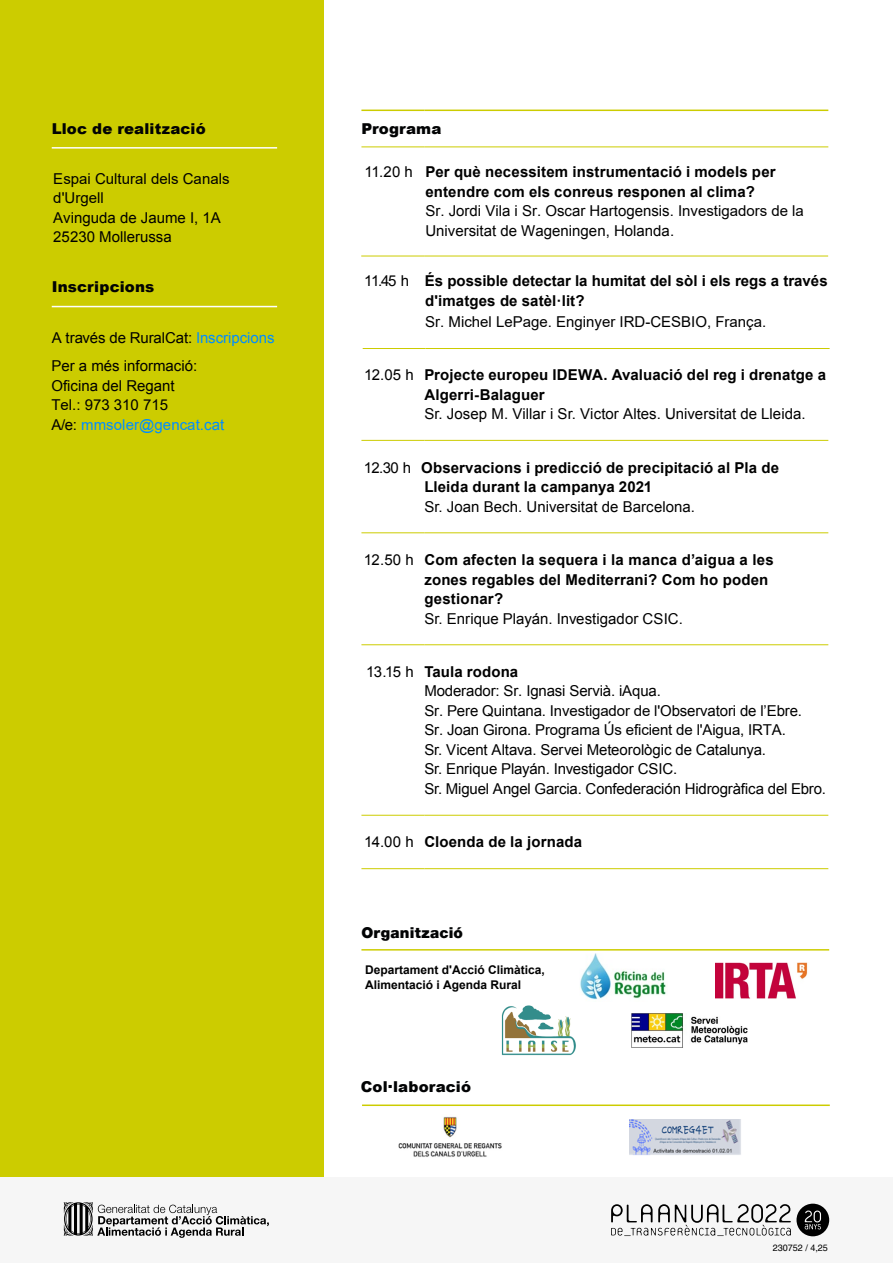
<style>
.page{position:relative;width:893px;height:1263px;background:#fff}
.page>*{position:absolute;margin:0;border:0;box-sizing:border-box;transform-origin:0 0}
._8_Auto_-_Centre{font:15px/19.5px "Arial";color:#000}
._8_Auto_-_Centre-2{font:700 15px/19.5px "Arial";letter-spacing:.01em;color:#000}
.t1{font:900 15px "Arial";letter-spacing:.01em;color:#020304}
._8_Auto_-_Left{font:15px "Arial";letter-spacing:-.04em;color:#000}
.t2{font:900 15px "Helvetica Neue LT Com";letter-spacing:.015em;color:#020304}
.t3{font:700 12px/14.4px "Arial";color:#000}
.t4{font:9px "Helvetica";color:#000}
.s1{color:#008dff}
.s2{font-weight:400}
</style>
<div class="page">
<div style="left:0;top:0;width:323px;height:1178px;background:#cc0"></div>
<div style="left:0;top:1178px;width:893px;height:85px;background:#f6f6f6"></div>
<svg style="left:64px;top:1202px;width:205px;height:36px"></svg>
<svg style="left:611px;top:1204px;width:180px;height:32px"></svg>
<div style="left:796px;top:1204px;width:33px;height:32px;background:#000;border-radius:50%"></div>
<svg style="left:805px;top:1210px;width:16px;height:19px"></svg>
<hr style="left:361px;top:949px;width:468px;height:1px;background:#cc0">
<hr style="left:361px;top:110px;width:63px;height:1px;background:#cc0">
<hr style="left:424px;top:110px;width:404px;height:1px;background:#cc0">
<hr style="left:361px;top:147px;width:63px;height:1px;background:#cc0">
<hr style="left:424px;top:147px;width:404px;height:1px;background:#cc0">
<hr style="left:361px;top:440px;width:63px;height:1px;background:#cc0">
<hr style="left:424px;top:440px;width:404px;height:1px;background:#cc0">
<hr style="left:361px;top:533px;width:63px;height:1px;background:#cc0">
<hr style="left:424px;top:533px;width:404px;height:1px;background:#cc0">
<hr style="left:361px;top:644px;width:63px;height:1px;background:#cc0">
<hr style="left:424px;top:644px;width:404px;height:1px;background:#cc0">
<hr style="left:361px;top:815px;width:63px;height:1px;background:#cc0">
<hr style="left:424px;top:815px;width:404px;height:1px;background:#cc0">
<hr style="left:361px;top:868px;width:63px;height:1px;background:#cc0">
<hr style="left:424px;top:868px;width:404px;height:1px;background:#cc0">
<hr style="left:52px;top:147px;width:225px;height:2px;background:#fff">
<hr style="left:52px;top:306px;width:225px;height:1px;background:#fff">
<img style="left:632px;top:1013px;width:116px;height:34px">
<img style="left:580px;top:953px;width:86px;height:47px">
<img style="left:501px;top:1005px;width:75px;height:51px">
<img style="left:716px;top:962px;width:92px;height:36px">
<hr style="left:363px;top:348px;width:63px;height:1px;background:#cc0">
<hr style="left:426px;top:348px;width:404px;height:1px;background:#cc0">
<hr style="left:361px;top:256px;width:63px;height:1px;background:#cc0">
<hr style="left:424px;top:256px;width:404px;height:1px;background:#cc0">
<hr style="left:362px;top:1104px;width:468px;height:2px;background:#cc0">
<img style="left:398px;top:1117px;width:104px;height:40px">
<img style="left:629px;top:1119px;width:112px;height:36px">
<p class="t1" style="left:52px;top:117px;width:155px">Lloc de realització</p>
<p class="_8_Auto_-_Centre" style="left:53px;top:169px;width:178px">Espai Cultural dels Canals d'Urgell<br>Avinguda de Jaume I, 1A<br>25230 Mollerussa</p>
<p class="t1" style="left:52px;top:276px;width:104px">Inscripcions</p>
<p class="_8_Auto_-_Centre" style="left:52px;top:328px;width:224px">A través de RuralCat: <span class="s1">Inscripcions</span></p>
<p class="_8_Auto_-_Centre" style="left:51px;top:356px;width:175px">Per a més informació:<br>Oficina del Regant<br>Tel.: 973 310 715<br>A/e: <span class="s1">mmsoler@gencat.cat</span></p>
<p class="t1" style="left:361px;top:118px;width:82px">Programa</p>
<p class="_8_Auto_-_Centre-2" style="left:425px;top:163px;width:352px;text-indent:-61px"><span class="s2">11.20 h</span> Per què necessitem instrumentació i models per entendre com els conreus responen al clima?</p>
<p class="_8_Auto_-_Centre" style="left:425px;top:201px;width:380px">Sr. Jordi Vila i Sr. Oscar Hartogensis. Investigadors de la<br>Universitat de Wageningen, Holanda.</p>
<p class="_8_Auto_-_Centre-2" style="left:425px;top:272px;width:404px;text-indent:-61px"><span class="s2">11.45 h</span> És possible detectar la humitat del sòl i els regs a través d'imatges de satèl·lit?</p>
<p class="_8_Auto_-_Centre" style="left:425px;top:312px;width:342px">Sr. Michel LePage. Enginyer IRD-CESBIO, França.</p>
<p class="_8_Auto_-_Left" style="left:364px;top:365px;width:51px">12.05 h</p>
<p class="_8_Auto_-_Centre-2" style="left:424px;top:366px;width:403px">Projecte europeu IDEWA. Avaluació del reg i drenatge a<br>Algerri-Balaguer</p>
<p class="_8_Auto_-_Centre" style="left:424px;top:404px;width:383px">Sr. Josep M. Villar i Sr. Victor Altes. Universitat de Lleida.</p>
<p class="_8_Auto_-_Centre-2" style="left:424px;top:458px;width:356px;text-indent:-60px"><span class="s2">12.30 h</span> Observacions i predicció de precipitació al Pla de<br>Lleida durant la campanya 2021</p>
<p class="_8_Auto_-_Centre" style="left:424px;top:497px;width:272px">Sr. Joan Bech. Universitat de Barcelona.</p>
<p class="_8_Auto_-_Left" style="left:364px;top:550px;width:51px">12.50 h</p>
<p class="_8_Auto_-_Centre-2" style="left:424px;top:550px;width:351px">Com afecten la sequera i la manca d’aigua a les</p>
<p class="_8_Auto_-_Centre-2" style="left:424px;top:570px;width:346px">zones regables del Mediterrani? Com ho poden gestionar?<br><span class="s2">Sr. Enrique Playán. Investigador CSIC.</span></p>
<p class="_8_Auto_-_Left" style="left:366px;top:662px;width:49px">13.15 h</p>
<p class="_8_Auto_-_Centre-2" style="left:424px;top:662px;width:95px">Taula rodona</p>
<p class="_8_Auto_-_Centre" style="left:424px;top:682px;width:403px">Moderador: Sr. Ignasi Servià. iAqua.<br>Sr. Pere Quintana. Investigador de l'Observatori de l’Ebre.<br>Sr. Joan Girona. Programa Ús eficient de l'Aigua, IRTA.<br>Sr. Vicent Altava. Servei Meteorològic de Catalunya.<br>Sr. Enrique Playán. Investigador CSIC.<br>Sr. Miguel Angel Garcia. Confederación Hidrogràfica del Ebro.</p>
<p class="_8_Auto_-_Left" style="left:364px;top:832px;width:51px">14.00 h</p>
<p class="_8_Auto_-_Centre-2" style="left:424px;top:833px;width:159px">Cloenda de la jornada</p>
<p class="t2" style="left:361px;top:924px;width:103px">Organització</p>
<p class="t3" style="left:365px;top:963px;width:181px">Departament d'Acció Climàtica,<br>Alimentació i Agenda Rural</p>
<p class="t1" style="left:361px;top:1075px;width:112px">Col·laboració</p>
<p class="t4" style="left:773px;top:1243px;width:57px">230752 / 4,25</p>
</div>
